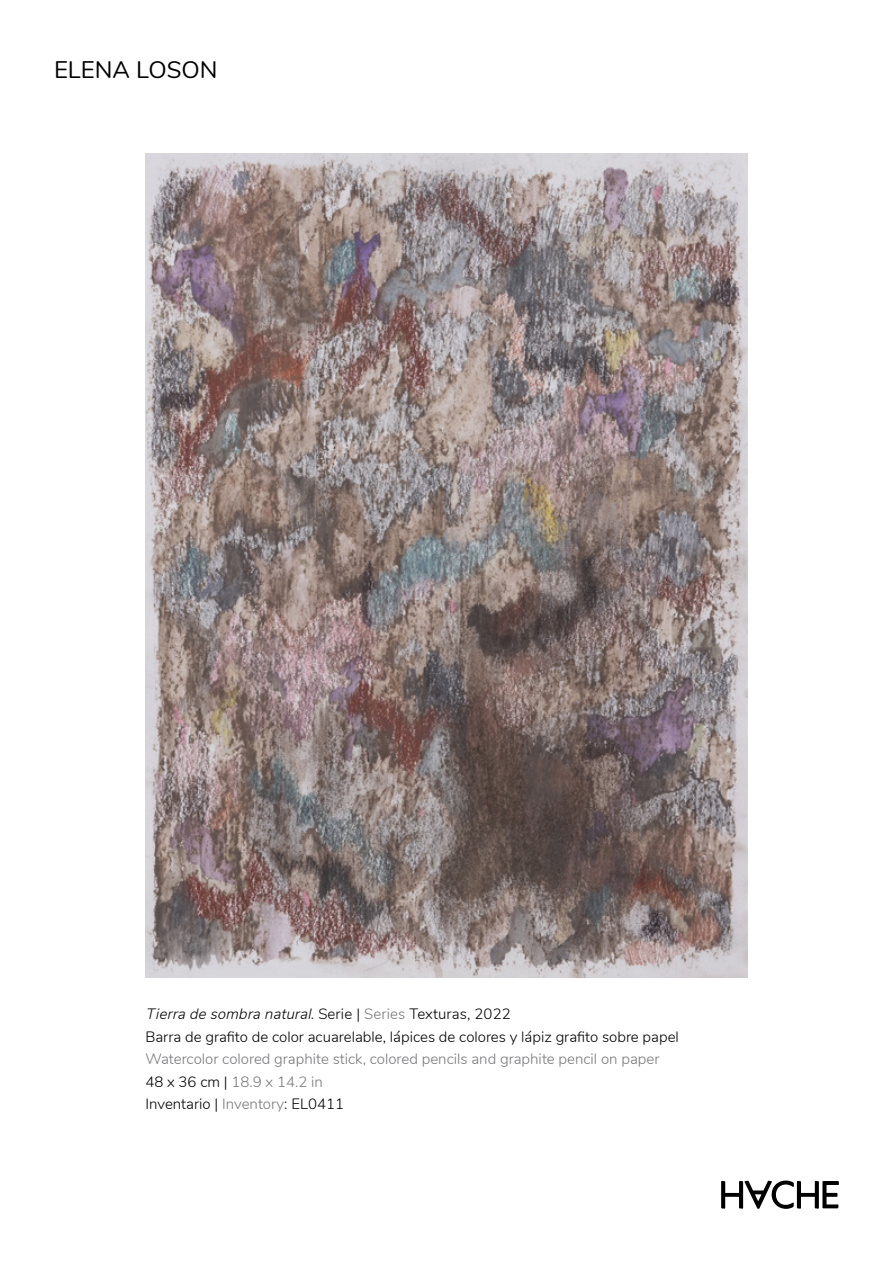
<style>
.page{position:relative;width:893px;height:1263px;background:#fff}
.page>*{position:absolute;margin:0;border:0;box-sizing:border-box;transform-origin:0 0}
.t1{font:24px "Nunito";color:#000}
.t2{font:300 15px/22.5px "Nunito";color:#000}
.t3{font:300 15px/22.5px "Nunito";color:#77787b}
.s1{font-style:italic}
.s2{color:#77787b}
.s3{color:#000}
</style>
<div class="page">
<svg style="left:721px;top:1180px;width:118px;height:29px"></svg>
<img style="left:145px;top:153px;width:603px;height:825px">
<h1 class="t1" style="left:54px;top:52px;width:165px">ELENA LOSON</h1>
<p class="t2" style="left:145px;top:1002px;width:535px"><span class="s1">Tierra de sombra natural</span>. Serie | <span class="s2">Series</span> Texturas, 2022<br>Barra de grafito de color acuarelable, lápices de colores y lápiz grafito sobre papel</p>
<p class="t3" style="left:145px;top:1047px;width:516px">Watercolor colored graphite stick, colored pencils and graphite pencil on paper<br><span class="s3">48 x 36 cm |</span> 18.9 x 14.2 in<br><span class="s3">Inventario |</span> Inventory<span class="s3">: EL0411</span></p>
</div>
